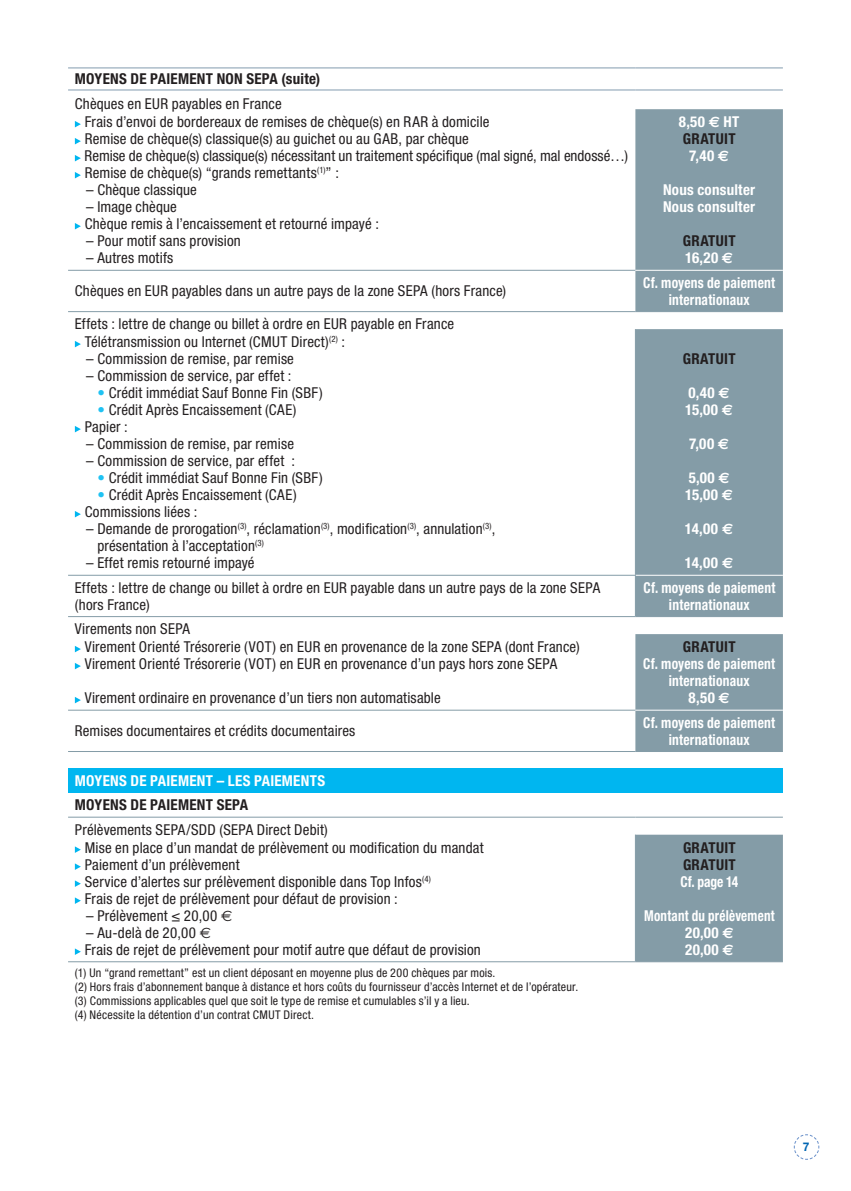
<style>
.page{position:relative;width:851px;height:1191px;background:#fff}
.page>*{position:absolute;margin:0;border:0;box-sizing:border-box;transform-origin:0 0}
.t1{font:condensed 15px/17.4px "Helvetica Neue LT Pro";letter-spacing:.01em;color:#231f20}
.t2{font:700 condensed 15px/17px "Helvetica Neue LT Pro";letter-spacing:.015em;color:#fff;text-align:center;scale:.9 1}
.t3{font:700 condensed 15px/17px "Helvetica Neue LT Pro";letter-spacing:.015em;color:#fff}
.t4{font:700 condensed 15px/17px "Helvetica Neue LT Pro";letter-spacing:.02em;color:#231f20}
.t5{font:700 condensed 15px/17px "Helvetica Neue LT Pro";letter-spacing:.015em;color:#fff;text-align:center;scale:.87 1}
.t6{font:condensed 12px/14px "Helvetica Neue LT Pro";letter-spacing:.02em;color:#231f20}
.t7{font:700 12px "Helvetica Neue LT Pro";color:#0166b3}
.s1{font-family:"Euro Sans";font-stretch:normal}
.s2{color:#231f20}
.s3{color:#fff}
.s4{font-family:"Euro Sans";font-stretch:normal;color:#fff}
.s5{color:#1fc2f3}
</style>
<div class="page">
<svg style="left:793px;top:1134px;width:26px;height:26px"></svg>
<svg style="left:635px;top:109px;width:147px;height:852px;background:#92a7b1"></svg>
<div style="left:68px;top:768px;width:714px;height:25px;background:#00b6f0"></div>
<hr style="left:68px;top:270px;width:567px;height:1px;background:#849ca7">
<hr style="left:68px;top:311px;width:567px;height:1px;background:#849ca7">
<hr style="left:635px;top:311px;width:147px;height:1px;background:#849ca7">
<hr style="left:634px;top:329px;width:1px;height:246px;background:#849ca7">
<hr style="left:68px;top:575px;width:567px;height:1px;background:#849ca7">
<hr style="left:634px;top:576px;width:1px;height:40px;background:#849ca7">
<hr style="left:68px;top:616px;width:567px;height:1px;background:#849ca7">
<hr style="left:635px;top:616px;width:147px;height:1px;background:#849ca7">
<hr style="left:68px;top:709px;width:567px;height:1px;background:#849ca7">
<hr style="left:68px;top:816px;width:567px;height:1px;background:#849ca7">
<hr style="left:635px;top:816px;width:147px;height:1px;background:#849ca7">
<hr style="left:634px;top:834px;width:1px;height:127px;background:#849ca7">
<hr style="left:635px;top:270px;width:147px;height:1px;background:#fff">
<hr style="left:635px;top:709px;width:147px;height:1px;background:#fff">
<hr style="left:68px;top:89px;width:567px;height:1px;background:#839caf">
<hr style="left:635px;top:89px;width:147px;height:1px;background:#839caf">
<hr style="left:68px;top:961px;width:567px;height:1px;background:#849ca7">
<hr style="left:635px;top:961px;width:147px;height:1px;background:#849ca7">
<hr style="left:635px;top:575px;width:147px;height:1px;background:#fff">
<hr style="left:68px;top:67px;width:567px;height:1px;background:#839caf">
<hr style="left:635px;top:67px;width:147px;height:1px;background:#839caf">
<hr style="left:68px;top:751px;width:567px;height:1px;background:#849ca7">
<hr style="left:635px;top:751px;width:147px;height:1px;background:#849ca7">
<svg style="left:75px;top:121px;width:6px;height:6px"></svg>
<svg style="left:75px;top:138px;width:6px;height:6px"></svg>
<svg style="left:75px;top:155px;width:6px;height:6px"></svg>
<svg style="left:75px;top:172px;width:6px;height:6px"></svg>
<svg style="left:75px;top:223px;width:6px;height:6px"></svg>
<svg style="left:75px;top:341px;width:6px;height:6px"></svg>
<svg style="left:75px;top:426px;width:6px;height:6px"></svg>
<svg style="left:75px;top:511px;width:6px;height:6px"></svg>
<svg style="left:75px;top:646px;width:6px;height:6px"></svg>
<svg style="left:75px;top:663px;width:6px;height:6px"></svg>
<svg style="left:75px;top:697px;width:6px;height:6px"></svg>
<svg style="left:75px;top:846px;width:6px;height:7px"></svg>
<svg style="left:75px;top:863px;width:6px;height:7px"></svg>
<svg style="left:75px;top:880px;width:6px;height:7px"></svg>
<svg style="left:75px;top:897px;width:6px;height:7px"></svg>
<svg style="left:75px;top:948px;width:6px;height:7px"></svg>
<p class="t4" style="left:75px;top:71px;width:247px">MOYENS DE PAIEMENT NON SEPA (suite)</p>
<p class="t1" style="left:85px;top:95px;width:545px;text-indent:-10px">Chèques en EUR payables en France<br>Frais d’envoi de bordereaux de remises de chèque(s) en RAR à domicile<br>Remise de chèque(s) classique(s) au guichet ou au GAB, par chèque<br>Remise de chèque(s) classique(s) nécessitant un traitement spécifique (mal signé, mal endossé…)<br>Remise de chèque(s) “grands remettants<sup>(1)</sup>” :</p>
<p class="t1" style="left:86px;top:181px;width:112px">– Chèque classique</p>
<p class="t1" style="left:85px;top:198px;width:296px">– Image chèque<br>Chèque remis à l’encaissement et retourné impayé :</p>
<p class="t1" style="left:86px;top:232px;width:156px">– Pour motif sans provision</p>
<p class="t1" style="left:86px;top:249px;width:89px">– Autres motifs</p>
<p class="t3" style="left:678px;top:113px;width:62px;text-align:center">8,50 <span class="s1">€</span> HT<br><span class="s2">GRATUIT<br></span>7,40 <span class="s1">€</span></p>
<p class="t3" style="left:663px;top:181px;width:94px">Nous consulter<br>Nous consulter</p>
<p class="t4" style="left:682px;top:232px;width:54px">GRATUIT<br><span class="s3">16,20</span> <span class="s4">€</span></p>
<p class="t1" style="left:75px;top:282px;width:433px">Chèques en EUR payables dans un autre pays de la zone SEPA (hors France)</p>
<p class="t2" style="left:643px;top:274px;width:148px">Cf. moyens de paiement internationaux</p>
<p class="t1" style="left:85px;top:314px;width:371px;line-height:18.2px;text-indent:-10px">Effets : lettre de change ou billet à ordre en EUR payable en France<br>Télétransmission ou Internet (CMUT Direct)<sup>(2)</sup> :</p>
<p class="t1" style="left:86px;top:350px;width:209px">– Commission de remise, par remise</p>
<p class="t1" style="left:86px;top:367px;width:207px">– Commission de service, par effet :</p>
<p class="t1" style="left:98px;top:384px;width:227px"><span class="s5">•</span> Crédit immédiat Sauf Bonne Fin (SBF)</p>
<p class="t1" style="left:85px;top:401px;width:213px;text-indent:13px"><span class="s5">•</span> Crédit Après Encaissement (CAE)<br>Papier :</p>
<p class="t1" style="left:86px;top:435px;width:209px">– Commission de remise, par remise</p>
<p class="t1" style="left:86px;top:452px;width:210px">– Commission de service, par effet :</p>
<p class="t1" style="left:98px;top:469px;width:227px"><span class="s5">•</span> Crédit immédiat Sauf Bonne Fin (SBF)</p>
<p class="t1" style="left:85px;top:486px;width:213px;text-indent:13px"><span class="s5">•</span> Crédit Après Encaissement (CAE)<br>Commissions liées :</p>
<p class="t1" style="left:97px;top:520px;width:399px;text-indent:-11px">– Demande de prorogation<sup>(3)</sup>, réclamation<sup>(3)</sup>, modification<sup>(3)</sup>, annulation<sup>(3)</sup>, présentation à l’acceptation<sup>(3)</sup></p>
<p class="t1" style="left:86px;top:554px;width:170px">– Effet remis retourné impayé</p>
<p class="t4" style="left:682px;top:350px;width:54px">GRATUIT</p>
<p class="t3" style="left:685px;top:384px;width:49px">0,40 <span class="s1">€<br></span>15,00 <span class="s1">€</span></p>
<p class="t3" style="left:689px;top:435px;width:41px">7,00 <span class="s1">€</span></p>
<p class="t3" style="left:685px;top:469px;width:49px">5,00 <span class="s1">€<br></span>15,00 <span class="s1">€</span></p>
<p class="t3" style="left:684px;top:520px;width:50px">14,00 <span class="s1">€</span></p>
<p class="t3" style="left:684px;top:554px;width:50px">14,00 <span class="s1">€</span></p>
<p class="t1" style="left:75px;top:579px;width:526px">Effets : lettre de change ou billet à ordre en EUR payable dans un autre pays de la zone SEPA (hors France)</p>
<p class="t2" style="left:643px;top:579px;width:148px">Cf. moyens de paiement internationaux</p>
<p class="t1" style="left:85px;top:620px;width:496px;text-indent:-10px">Virements non SEPA<br>Virement Orienté Trésorerie (VOT) en EUR en provenance de la zone SEPA (dont France)<br>Virement Orienté Trésorerie (VOT) en EUR en provenance d’un pays hors zone SEPA</p>
<p class="t1" style="left:85px;top:689px;width:357px">Virement ordinaire en provenance d’un tiers non automatisable</p>
<p class="t4" style="left:682px;top:638px;width:54px">GRATUIT</p>
<p class="t2" style="left:643px;top:655px;width:148px">Cf. moyens de paiement internationaux<br>8,50 <span class="s1">€</span></p>
<p class="t1" style="left:75px;top:722px;width:282px">Remises documentaires et crédits documentaires</p>
<p class="t2" style="left:643px;top:714px;width:148px">Cf. moyens de paiement internationaux</p>
<p class="t3" style="left:75px;top:772px;width:252px">MOYENS DE PAIEMENT – LES PAIEMENTS</p>
<p class="t4" style="left:75px;top:796px;width:175px">MOYENS DE PAIEMENT SEPA</p>
<p class="t1" style="left:85px;top:820px;width:400px;text-indent:-10px">Prélèvements SEPA/SDD (SEPA Direct Debit)<br>Mise en place d’un mandat de prélèvement ou modification du mandat Paiement d’un prélèvement<br>Service d’alertes sur prélèvement disponible dans Top Infos<sup>(4)<br></sup>Frais de rejet de prélèvement pour défaut de provision :</p>
<p class="t1" style="left:86px;top:906px;width:147px">– Prélèvement ≤ 20,00 <span class="s1">€</span></p>
<p class="t1" style="left:85px;top:924px;width:397px">– Au-delà de 20,00 <span class="s1">€<br></span>Frais de rejet de prélèvement pour motif autre que défaut de provision</p>
<p class="t4" style="left:683px;top:838px;width:54px">GRATUIT<br>GRATUIT</p>
<p class="t2" style="left:680px;top:872px;width:66px">Cf. page 14</p>
<p class="t5" style="left:644px;top:906px;width:151px">Montant du prélèvement<br>20,00 <span class="s1">€<br></span>20,00 <span class="s1">€</span></p>
<p class="t6" style="left:75px;top:965px;width:505px">(1) Un “grand remettant” est un client déposant en moyenne plus de 200 chèques par mois.<br>(2) Hors frais d’abonnement banque à distance et hors coûts du fournisseur d’accès Internet et de l’opérateur. (3) Commissions applicables quel que soit le type de remise et cumulables s’il y a lieu.<br>(4) Nécessite la détention d’un contrat CMUT Direct.</p>
<p class="t7" style="left:802px;top:1139px;width:8px">7</p>
</div>
